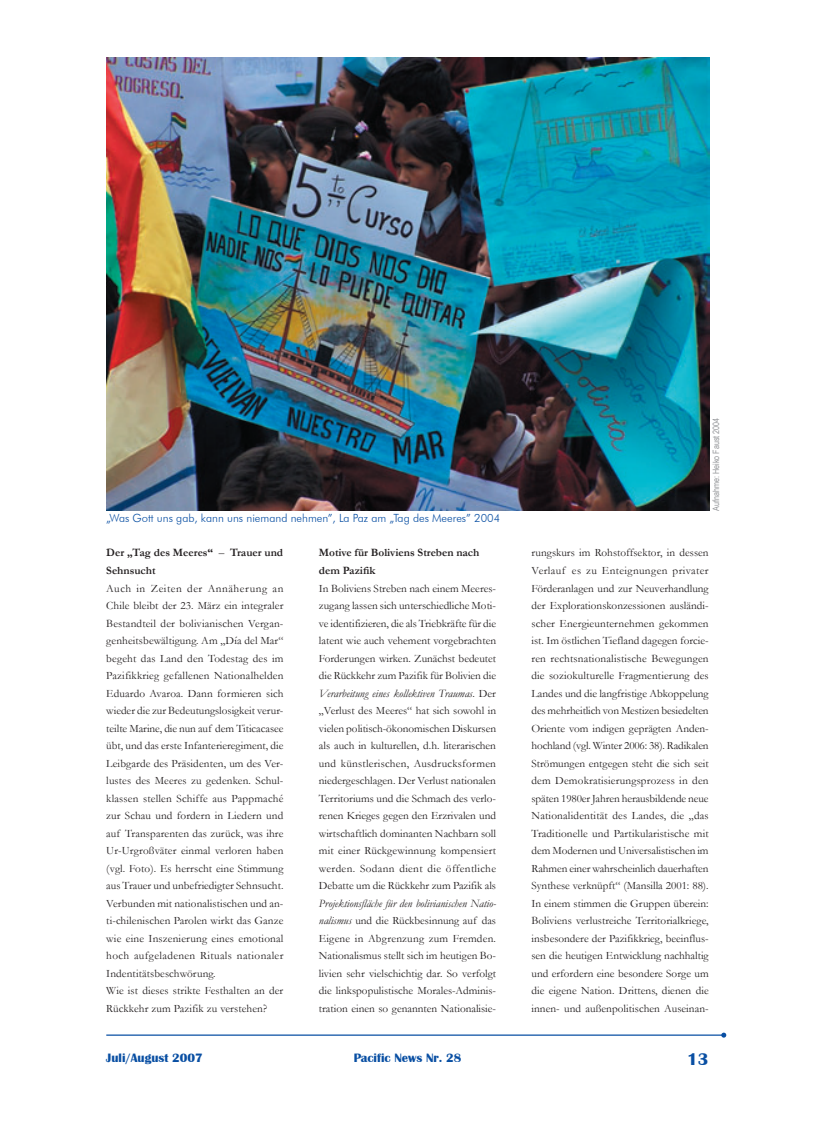
<style>
.page{position:relative;width:815px;height:1124px;background:#fff}
.page>*{position:absolute;margin:0;border:0;box-sizing:border-box;transform-origin:0 0}
.t1{font:700 17.5px "Britannic";color:#094fa3}
.t2{font:700 12.5px "Britannic";color:#094fa3}
.t3{font:11.25px/17.5px "Garamond";letter-spacing:.01em;color:#231f20;text-align:justify}
.t4{font:700 11.25px/17.5px "Garamond";color:#231f20}
.t5{font:300 11.25px "Futura BT";color:#094fa3}
.t6{font:8.75px "Arial Narrow";color:#939598}
.s1{font-weight:400}
.s2{font-style:italic}
</style>
<div class="page">
<hr style="left:107px;top:1034px;width:617px;height:1px;background:#094fa3">
<svg style="left:721px;top:1032px;width:5px;height:5px"></svg>
<img style="left:106px;top:58px;width:603px;height:452px">
<p class="t5" style="left:106px;top:511px;width:395px">„Was Gott uns gab, kann uns niemand nehmen”, La Paz am „Tag des Meeres” 2004</p>
<p class="t4" style="left:106px;top:544px;width:178px">Der „Tag des Meeres“ <span class="s1">–</span> Trauer und<br>Sehnsucht</p>
<p class="t3" style="left:106px;top:579px;width:179px;text-align:left">Auch in Zeiten der Annäherung an Chile bleibt der 23. März ein integraler Bestandteil der bolivianischen Vergan&shy;genheitsbewältigung. Am „Día del Mar“ begeht das Land den Todestag des im Pazifikkrieg gefallenen Nationalhelden Eduardo Avaroa. Dann formieren sich wieder die zur Bedeutungslosigkeit verur&shy;teilte Marine, die nun auf dem Titicacasee übt, und das erste Infanterieregiment, die Leibgarde des Präsidenten, um des Ver&shy;lustes des Meeres zu gedenken. Schul&shy;klassen stellen Schiffe aus Pappmaché zur Schau und fordern in Liedern und auf Transparenten das zurück, was ihre Ur-Urgroßväter einmal verloren haben (vgl. Foto). Es herrscht eine Stimmung aus Trauer und unbefriedigter Sehnsucht.<br>Verbunden mit nationalistischen und an&shy;ti-chilenischen Parolen wirkt das Ganze wie eine Inszenierung eines emotional hoch aufgeladenen Rituals nationaler Indentitätsbeschwörung.<br>Wie ist dieses strikte Festhalten an der Rückkehr zum Pazifik zu verstehen?</p>
<p class="t4" style="left:319px;top:544px;width:162px">Motive für Boliviens Streben nach dem Pazifik</p>
<p class="t3" style="left:319px;top:579px;width:179px">In Boliviens Streben nach einem Meeres&shy;zugang lassen sich unterschiedliche Moti&shy;ve identifizieren, die als Triebkräfte für die latent wie auch vehement vorgebrachten Forderungen wirken. Zunächst bedeutet die Rückkehr zum Pazifik für Bolivien die <span class="s2">Verarbeitung eines kollektiven Traumas</span>. Der „Verlust des Meeres“ hat sich sowohl in vielen politisch-ökonomischen Diskursen als auch in kulturellen, d.h. literarischen und künstlerischen, Ausdrucksformen niedergeschlagen. Der Verlust nationalen Territoriums und die Schmach des verlo&shy;renen Krieges gegen den Erzrivalen und wirtschaftlich dominanten Nachbarn soll mit einer Rückgewinnung kompensiert werden. Sodann dient die öffentliche Debatte um die Rückkehr zum Pazifik als</p>
<p class="t3" style="left:319px;top:894px;width:179px"><span class="s2">Projektionsfläche für den bolivianischen Natio&shy;nalismus</span> und die Rückbesinnung auf das Eigene in Abgrenzung zum Fremden.<br>Nationalismus stellt sich im heutigen Bo&shy;livien sehr vielschichtig dar. So verfolgt die linkspopulistische Morales-Adminis&shy;tration einen so genannten Nationalisie-</p>
<p class="t6" style="left:710px;top:510px;width:94px;rotate:-90deg">Aufnahme: Heiko Faust 2004</p>
<p class="t3" style="left:531px;top:544px;width:179px">rungskurs im Rohstoffsektor, in dessen Verlauf es zu Enteignungen privater Förderanlagen und zur Neuverhandlung der Explorationskonzessionen ausländi&shy;scher Energieunternehmen gekommen ist. Im östlichen Tiefland dagegen forcie&shy;ren rechtsnationalistische Bewegungen die soziokulturelle Fragmentierung des Landes und die langfristige Abkoppelung des mehrheitlich von Mestizen besiedelten Oriente vom indigen geprägten Anden&shy;hochland (vgl. Winter 2006: 38). Radikalen Strömungen entgegen steht die sich seit dem Demokratisierungsprozess in den späten 1980er Jahren herausbildende neue Nationalidentität des Landes, die „das Traditionelle und Partikularistische mit dem Modernen und Universalistischen im Rahmen einer wahrscheinlich dauerhaften Synthese verknüpft“ (Mansilla 2001: 88).<br>In einem stimmen die Gruppen überein:<br>Boliviens verlustreiche Territorialkriege, insbesondere der Pazifikkrieg, beeinflus&shy;sen die heutigen Entwicklung nachhaltig und erfordern eine besondere Sorge um die eigene Nation. Drittens, dienen die innen- und außenpolitischen Auseinan-</p>
<p class="t2" style="left:106px;top:1050px;width:98px">Juli/August 2007</p>
<p class="t2" style="left:353px;top:1050px;width:110px">Pacific News Nr. 28</p>
<h1 class="t1" style="left:687px;top:1049px;width:23px">13</h1>
</div>
